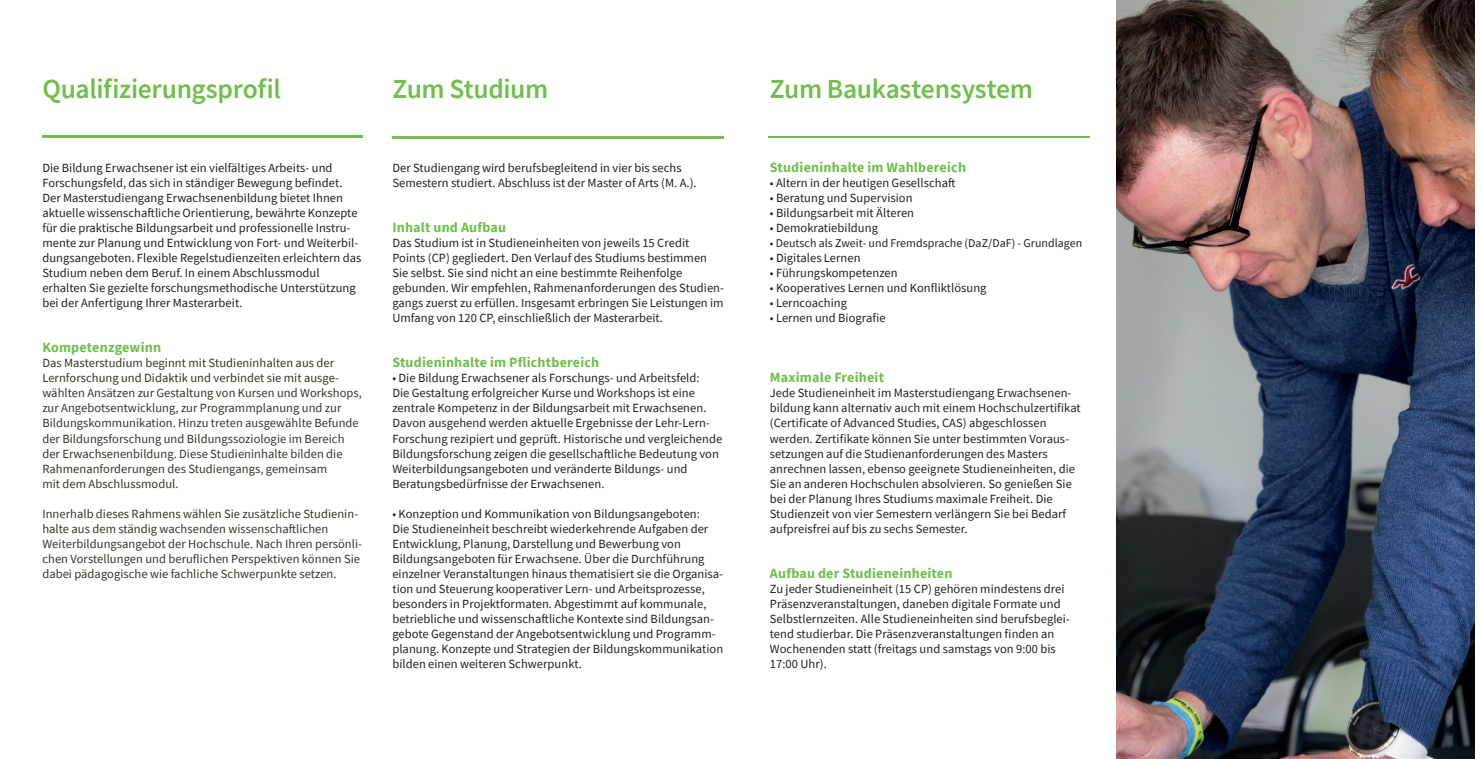
<style>
.page{position:relative;width:1482px;height:759px;background:#fff}
.page>*{position:absolute;margin:0;border:0;box-sizing:border-box;transform-origin:0 0}
.t1{font:600 27.5px "Source Sans Pro";letter-spacing:-.015em;color:#70bf4c}
.t2{font:700 14px "Source Sans Pro";letter-spacing:.015em;color:#70bf4c}
.t3{font:12.5px/15px "Source Sans Pro";letter-spacing:.005em;color:#231f20}
.t4{font:12.5px/15px "Source Sans Pro";letter-spacing:.005em;color:#30382b}
.t5{font:11.88px "Source Sans Pro";letter-spacing:.005em;color:#231f20}
</style>
<div class="page">
<img style="left:1116px;top:0;width:358px;height:757px">
<hr style="left:767px;top:136px;width:322px;height:2px;background:#70bf4c">
<hr style="left:392px;top:136px;width:332px;height:2px;background:#70bf4c">
<hr style="left:42px;top:136px;width:321px;height:2px;background:#70bf4c">
<p class="t1" style="left:42px;top:71px;width:240px">Qualifizierungsprofil</p>
<p class="t3" style="left:42px;top:160px;width:301px">Die Bildung Erwachsener ist ein vielfältiges Arbeits- und<br>Forschungsfeld, das sich in ständiger Bewegung befindet.</p>
<p class="t3" style="left:42px;top:190px;width:320px">Der Masterstudiengang Erwachsenenbildung bietet Ihnen aktuelle wissenschaftliche Orientierung, bewährte Konzepte für die praktische Bildungsarbeit und professionelle Instru&shy;mente zur Planung und Entwicklung von Fort- und Weiterbil&shy;dungsangeboten. Flexible Regelstudienzeiten erleichtern das Studium neben dem Beruf. In einem Abschlussmodul erhalten Sie gezielte forschungsmethodische Unterstützung bei der Anfertigung Ihrer Masterarbeit.</p>
<p class="t2" style="left:42px;top:338px;width:120px">Kompetenzgewinn</p>
<p class="t4" style="left:42px;top:355px;width:321px">Das Masterstudium beginnt mit Studieninhalten aus der Lernforschung und Didaktik und verbindet sie mit ausge&shy;wählten Ansätzen zur Gestaltung von Kursen und Workshops, zur Angebotsentwicklung, zur Programmplanung und zur Bildungskommunikation. Hinzu treten ausgewählte Befunde der Bildungsforschung und Bildungssoziologie im Bereich der Erwachsenenbildung. Diese Studieninhalte bilden die Rahmenanforderungen des Studiengangs, gemeinsam<br>mit dem Abschlussmodul.</p>
<p class="t4" style="left:42px;top:505px;width:321px">Innerhalb dieses Rahmens wählen Sie zusätzliche Studienin&shy;halte aus dem ständig wachsenden wissenschaftlichen Weiterbildungsangebot der Hochschule. Nach Ihren persönli&shy;chen Vorstellungen und beruflichen Perspektiven können Sie dabei pädagogische wie fachliche Schwerpunkte setzen.</p>
<p class="t1" style="left:392px;top:70px;width:157px">Zum Studium</p>
<p class="t3" style="left:392px;top:160px;width:306px">Der Studiengang wird berufsbegleitend in vier bis sechs<br>Semestern studiert. Abschluss ist der Master of Arts (M. A.).</p>
<p class="t2" style="left:392px;top:218px;width:115px">Inhalt und Aufbau</p>
<p class="t3" style="left:392px;top:235px;width:333px">Das Studium ist in Studieneinheiten von jeweils 15 Credit Points (CP) gegliedert. Den Verlauf des Studiums bestimmen Sie selbst. Sie sind nicht an eine bestimmte Reihenfolge gebunden. Wir empfehlen, Rahmenanforderungen des Studien&shy;gangs zuerst zu erfüllen. Insgesamt erbringen Sie Leistungen im Umfang von 120 CP, einschließlich der Masterarbeit.</p>
<p class="t2" style="left:392px;top:353px;width:208px">Studieninhalte im Pflichtbereich</p>
<p class="t3" style="left:392px;top:370px;width:309px">• Die Bildung Erwachsener als Forschungs- und Arbeitsfeld:</p>
<p class="t3" style="left:392px;top:385px;width:331px">Die Gestaltung erfolgreicher Kurse und Workshops ist eine zentrale Kompetenz in der Bildungsarbeit mit Erwachsenen.<br>Davon ausgehend werden aktuelle Ergebnisse der Lehr-Lern-Forschung rezipiert und geprüft. Historische und vergleichende Bildungsforschung zeigen die gesellschaftliche Bedeutung von Weiterbildungsangeboten und veränderte Bildungs- und Beratungsbedürfnisse der Erwachsenen.</p>
<p class="t3" style="left:392px;top:505px;width:309px">• Konzeption und Kommunikation von Bildungsangeboten:</p>
<p class="t3" style="left:392px;top:520px;width:332px">Die Studieneinheit beschreibt wiederkehrende Aufgaben der Entwicklung, Planung, Darstellung und Bewerbung von Bildungsangeboten für Erwachsene. Über die Durchführung einzelner Veranstaltungen hinaus thematisiert sie die Organisa&shy;tion und Steuerung kooperativer Lern- und Arbeitsprozesse, besonders in Projektformaten. Abgestimmt auf kommunale, betriebliche und wissenschaftliche Kontexte sind Bildungsan&shy;gebote Gegenstand der Angebotsentwicklung und Programm&shy;planung. Konzepte und Strategien der Bildungskommunikation bilden einen weiteren Schwerpunkt.</p>
<p class="t1" style="left:769px;top:71px;width:265px">Zum Baukastensystem</p>
<p class="t2" style="left:769px;top:158px;width:198px">Studieninhalte im Wahlbereich</p>
<p class="t3" style="left:769px;top:175px;width:187px">• Altern in der heutigen Gesellschaft</p>
<p class="t3" style="left:769px;top:190px;width:144px">• Beratung und Supervision</p>
<p class="t3" style="left:769px;top:205px;width:146px">• Bildungsarbeit mit Älteren</p>
<p class="t3" style="left:769px;top:220px;width:110px">• Demokratiebildung</p>
<p class="t5" style="left:769px;top:236px;width:314px">• Deutsch als Zweit- und Fremdsprache (DaZ/DaF) - Grundlagen</p>
<p class="t3" style="left:769px;top:250px;width:92px">• Digitales Lernen</p>
<p class="t3" style="left:769px;top:265px;width:129px">• Führungskompetenzen</p>
<p class="t3" style="left:769px;top:280px;width:218px">• Kooperatives Lernen und Konfliktlösung</p>
<p class="t3" style="left:769px;top:295px;width:79px">• Lerncoaching</p>
<p class="t3" style="left:769px;top:310px;width:117px">• Lernen und Biografie</p>
<p class="t2" style="left:769px;top:368px;width:116px">Maximale Freiheit</p>
<p class="t3" style="left:769px;top:385px;width:312px">Jede Studieneinheit im Masterstudiengang Erwachsenen&shy;bildung kann alternativ auch mit einem Hochschulzertifikat (Certificate of Advanced Studies, CAS) abgeschlossen werden. Zertifikate können Sie unter bestimmten Voraus&shy;setzungen auf die Studienanforderungen des Masters anrechnen lassen, ebenso geeignete Studieneinheiten, die Sie an anderen Hochschulen absolvieren. So genießen Sie bei der Planung Ihres Studiums maximale Freiheit. Die Studienzeit von vier Semestern verlängern Sie bei Bedarf aufpreisfrei auf bis zu sechs Semester.</p>
<p class="t2" style="left:769px;top:563px;width:184px">Aufbau der Studieneinheiten</p>
<p class="t3" style="left:769px;top:580px;width:301px">Zu jeder Studieneinheit (15 CP) gehören mindestens drei Präsenzveranstaltungen, daneben digitale Formate und Selbstlernzeiten. Alle Studieneinheiten sind berufsbeglei&shy;tend studierbar. Die Präsenzveranstaltungen finden an Wochenenden statt (freitags und samstags von 9:00 bis</p>
<p class="t3" style="left:769px;top:655px;width:58px">17:00 Uhr).</p>
</div>
